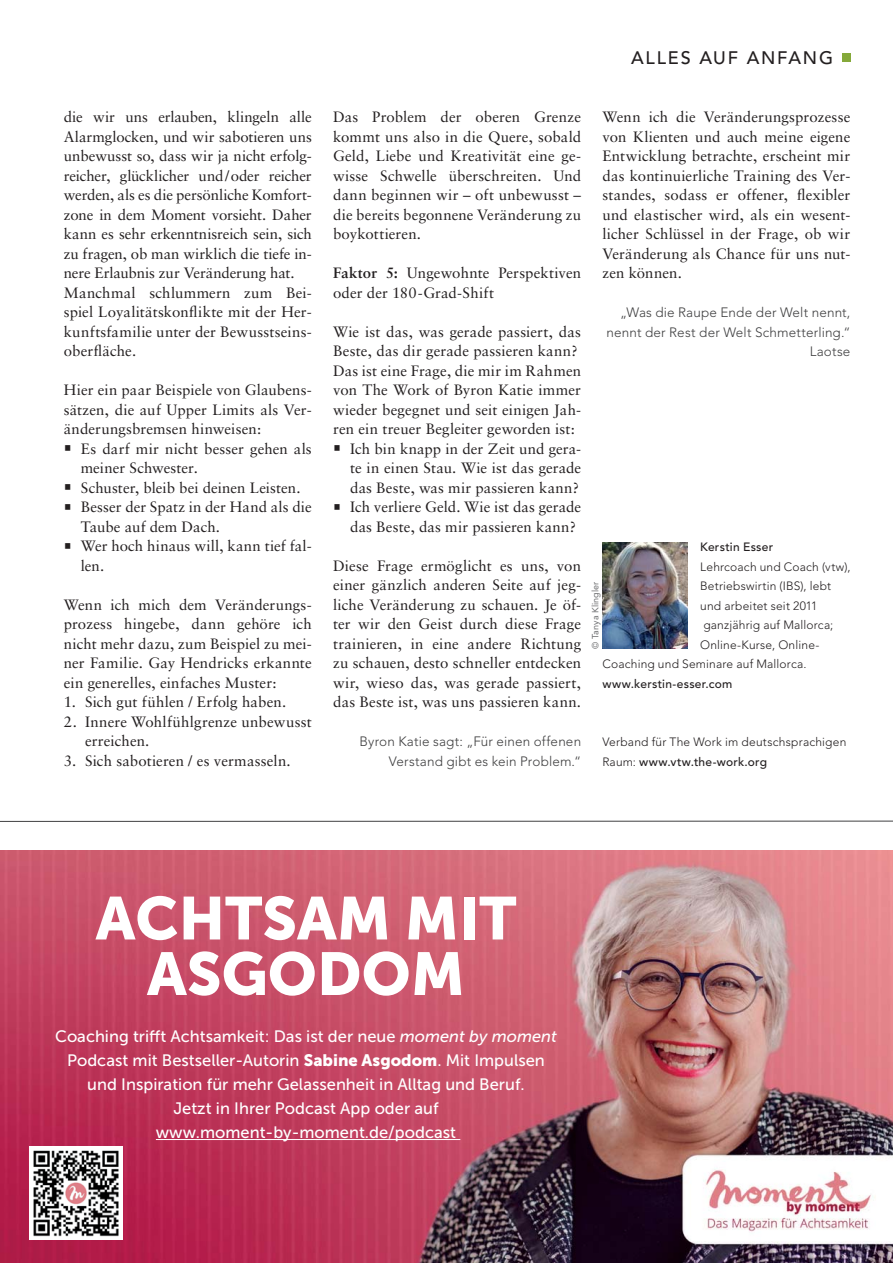
<style>
.page{position:relative;width:893px;height:1263px;background:#fff}
.page>*{position:absolute;margin:0;border:0;box-sizing:border-box;transform-origin:0 0}
.t1{font:60px/55.5px "Museo Sans 900";color:#fff;text-align:center}
.t2{font:500 18px "Avenir LT Std";letter-spacing:.1em;color:#231f20}
.t3{font:16.5px/24px "Museo Sans 500";color:#fff;text-align:center}
.t4{font:15px/19.5px "Sabon LT Std";letter-spacing:.005em;color:#231f20;text-align:justify}
.t5{font:300 13.5px/19.5px "Avenir LT Std";letter-spacing:.01em;color:#404041;text-align:right}
.t6{font:300 12px/19.5px "Avenir LT Std";letter-spacing:.015em;color:#231f20}
.t7{font:500 12px "Avenir LT Std";letter-spacing:.02em;color:#231f20}
.t8{font:9px "Avenir LT Std";letter-spacing:.015em;color:#6d6e70}
.s1{font-weight:700}
.s2{font-weight:500}
.s3{font-style:italic}
.s4{font-family:"Museo Sans 900"}
</style>
<div class="page">
<div style="left:841px;top:53px;width:9px;height:9px;background:#85a93a"></div>
<img style="left:602px;top:543px;width:85px;height:106px">
<hr style="left:0;top:821px;width:893px;height:1px;background:#404041">
<img style="left:0;top:851px;width:893px;height:412px">
<hr style="left:156px;top:1139px;width:304px;height:1px;background:#fff">
<img style="left:29px;top:1146px;width:93px;height:93px">
<p class="t4" style="left:64px;top:108px;width:250px;text-align:left">die wir uns erlauben, klingeln alle Alarmglocken, und wir sabotieren uns unbewusst so, dass wir ja nicht erfolg&shy;reicher, glücklicher und / oder reicher werden, als es die persönliche Komfort&shy;zone in dem Moment vorsieht. Daher kann es sehr erkenntnisreich sein, sich zu fragen, ob man wirklich die tiefe in&shy;nere Erlaubnis zur Veränderung hat.<br>Manchmal schlummern zum Bei&shy;spiel Loyalitätskonflikte mit der Her&shy;kunftsfamilie unter der Bewusstseins&shy;oberfläche.</p>
<p class="t4" style="left:64px;top:381px;width:250px">Hier ein paar Beispiele von Glaubens&shy;sätzen, die auf Upper Limits als Ver&shy;änderungsbremsen hinweisen:</p>
<p class="t4" style="left:81px;top:440px;width:233px;text-align:left">Es darf mir nicht besser gehen als meiner Schwester.<br>Schuster, bleib bei deinen Leisten.<br>Besser der Spatz in der Hand als die<br>Taube auf dem Dach.<br>Wer hoch hinaus will, kann tief fal&shy;len.</p>
<p class="t4" style="left:64px;top:596px;width:250px">Wenn ich mich dem Veränderungs&shy;prozess hingebe, dann gehöre ich nicht mehr dazu, zum Beispiel zu mei&shy;ner Familie. Gay Hendricks erkannte ein generelles, einfaches Muster:</p>
<p class="t4" style="left:64px;top:693px;width:224px">1. Sich gut fühlen / Erfolg haben.</p>
<p class="t4" style="left:85px;top:713px;width:228px;text-indent:-21px">2. Innere Wohlfühlgrenze unbewusst erreichen.</p>
<p class="t4" style="left:64px;top:752px;width:228px">3. Sich sabotieren / es vermasseln.</p>
<p class="t2" style="left:631px;top:49px;width:203px">ALLES AUF ANFANG</p>
<p class="t4" style="left:333px;top:108px;width:250px">Das Problem der oberen Grenze kommt uns also in die Quere, sobald Geld, Liebe und Kreativität eine ge&shy;wisse Schwelle überschreiten. Und dann beginnen wir – oft unbewusst – die bereits begonnene Veränderung zu boykottieren.</p>
<p class="t4" style="left:333px;top:264px;width:250px"><span class="s1">Faktor 5:</span> Ungewohnte Perspektiven oder der 180-Grad-Shift</p>
<p class="t4" style="left:333px;top:323px;width:249px">Wie ist das, was gerade passiert, das</p>
<p class="t4" style="left:333px;top:342px;width:246px">Beste, das dir gerade passieren kann?</p>
<p class="t4" style="left:333px;top:362px;width:249px">Das ist eine Frage, die mir im Rahmen</p>
<p class="t4" style="left:333px;top:381px;width:249px">von The Work of Byron Katie immer</p>
<p class="t4" style="left:333px;top:401px;width:249px">wieder begegnet und seit einigen Jah-</p>
<p class="t4" style="left:333px;top:420px;width:243px">ren ein treuer Begleiter geworden ist:</p>
<p class="t4" style="left:350px;top:440px;width:233px">Ich bin knapp in der Zeit und gera-</p>
<p class="t4" style="left:350px;top:459px;width:233px">te in einen Stau. Wie ist das gerade</p>
<p class="t4" style="left:350px;top:479px;width:230px">das Beste, was mir passieren kann?</p>
<p class="t4" style="left:350px;top:498px;width:233px">Ich verliere Geld. Wie ist das gerade</p>
<p class="t4" style="left:350px;top:518px;width:227px">das Beste, das mir passieren kann?</p>
<p class="t4" style="left:333px;top:557px;width:250px">Diese Frage ermöglicht es uns, von einer gänzlich anderen Seite auf jeg&shy;liche Veränderung zu schauen. Je öf&shy;ter wir den Geist durch diese Frage trainieren, in eine andere Richtung zu schauen, desto schneller entdecken wir, wieso das, was gerade passiert, das Beste ist, was uns passieren kann.</p>
<p class="t5" style="left:360px;top:733px;width:223px">Byron Katie sagt: „Für einen offenen<br>Verstand gibt es kein Problem.“</p>
<p class="t4" style="left:602px;top:108px;width:250px">Wenn ich die Veränderungsprozesse von Klienten und auch meine eigene Entwicklung betrachte, erscheint mir das kontinuierliche Training des Ver&shy;standes, sodass er offener, flexibler und elastischer wird, als ein wesent&shy;licher Schlüssel in der Frage, ob wir Veränderung als Chance für uns nut&shy;zen können.</p>
<p class="t5" style="left:606px;top:304px;width:246px">„Was die Raupe Ende der Welt nennt, nennt der Rest der Welt Schmetterling.“<br>Laotse</p>
<p class="t7" style="left:700px;top:541px;width:75px">Kerstin Esser</p>
<p class="t6" style="left:700px;top:558px;width:152px">Lehrcoach und Coach (vtw),</p>
<p class="t6" style="left:700px;top:577px;width:133px">Betriebswirtin (IBS), lebt</p>
<p class="t6" style="left:700px;top:597px;width:119px">und arbeitet seit 2011</p>
<p class="t6" style="left:703px;top:616px;width:132px">ganzjährig auf Mallorca;</p>
<p class="t6" style="left:700px;top:636px;width:121px">Online-Kurse, Online-</p>
<p class="t6" style="left:602px;top:655px;width:206px">Coaching und Seminare auf Mallorca.</p>
<p class="t7" style="left:602px;top:678px;width:132px">www.kerstin-esser.com</p>
<p class="t8" style="left:591px;top:649px;width:69px;rotate:-90deg">© Tanya Klingler</p>
<p class="t6" style="left:602px;top:733px;width:246px">Verband für The Work im deutschsprachigen<br>Raum: <span class="s2">www.vtw.the-work.org</span></p>
<h1 class="t1" style="left:96px;top:897px;width:422px">ACHTSAM MIT<br>ASGODOM</h1>
<p class="t3" style="left:55px;top:1026px;width:503px">Coaching trifft Achtsamkeit: Das ist der neue <span class="s3">moment by moment </span>Podcast mit Bestseller-Autorin <span class="s4">Sabine Asgodom</span>. Mit Impulsen und Inspiration für mehr Gelassenheit in Alltag und Beruf.<br>Jetzt in Ihrer Podcast App oder auf www.moment-by-moment.de/podcast</p>
</div>
